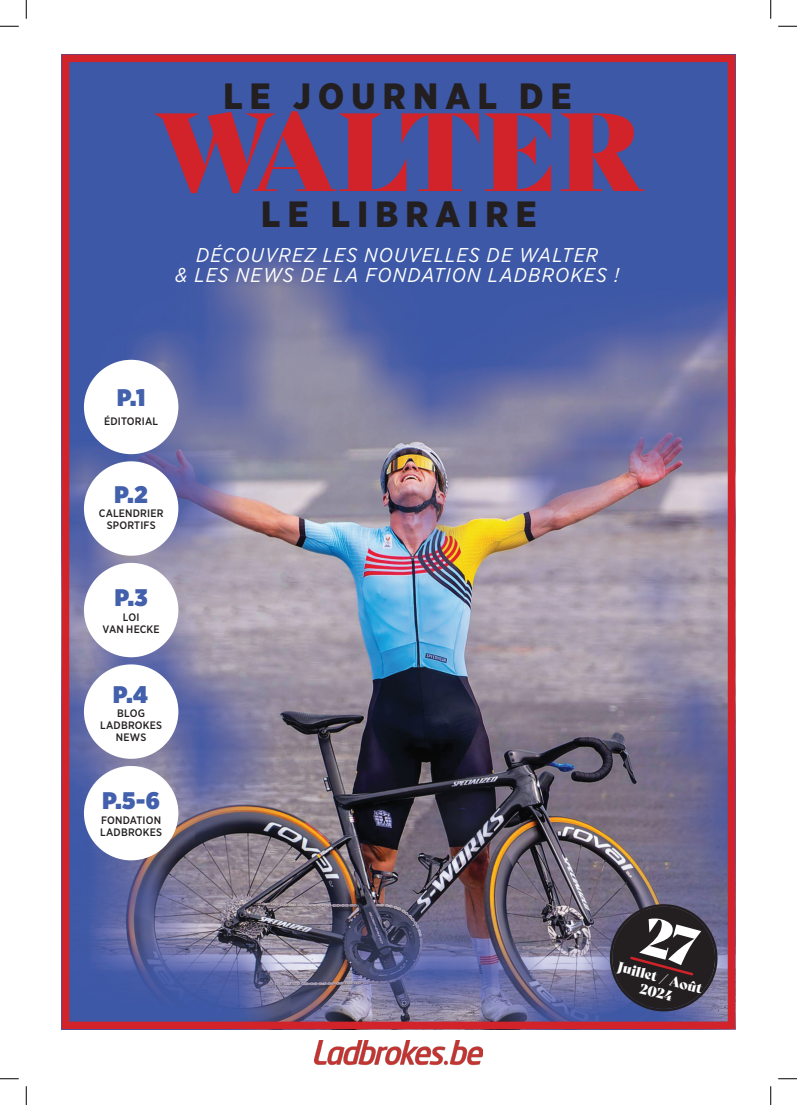
<style>
.page{position:relative;width:797px;height:1105px;background:#fff}
.page>*{position:absolute;margin:0;border:0;box-sizing:border-box;transform-origin:0 0}
.t1{font:107.75px "Bely Display";color:#d2222a}
.t2{font:900 36.5px "Gotham Narrow";letter-spacing:.2em;color:#231f20}
.t3{font:900 24px "Gotham Narrow";color:#4260ac}
.t4{font:italic 20px/20px "Gotham Narrow";letter-spacing:.055em;color:#fff;text-align:center}
.t5{font:13.75px/15px "Bely Display";color:#fff;text-align:center}
.t6{font:500 10.75px/12px "Gotham Narrow";letter-spacing:.02em;color:#231f20;text-align:center}
</style>
<div class="page">
<img style="left:71px;top:64px;width:655px;height:956px">
<div style="left:62px;top:55px;width:673px;height:974px;border:8px solid #d2222a"></div>
<img style="left:315px;top:1041px;width:167px;height:24px">
<div style="left:84px;top:360px;width:94px;height:94px;background:#fff;border-radius:50%"></div>
<div style="left:84px;top:461px;width:94px;height:95px;background:#fff;border-radius:50%"></div>
<div style="left:84px;top:563px;width:94px;height:94px;background:#fff;border-radius:50%"></div>
<div style="left:84px;top:664px;width:94px;height:95px;background:#fff;border-radius:50%"></div>
<div style="left:84px;top:766px;width:94px;height:94px;background:#fff;border-radius:50%"></div>
<svg style="left:0;top:25px;width:19px;height:2px"></svg>
<svg style="left:778px;top:25px;width:19px;height:2px"></svg>
<svg style="left:0;top:1078px;width:19px;height:1px"></svg>
<svg style="left:778px;top:1078px;width:19px;height:1px"></svg>
<svg style="left:25px;top:0;width:2px;height:19px"></svg>
<svg style="left:25px;top:1086px;width:2px;height:19px"></svg>
<svg style="left:770px;top:0;width:1px;height:19px"></svg>
<svg style="left:770px;top:1086px;width:1px;height:19px"></svg>
<svg style="left:602px;top:897px;width:123px;height:119px;background:#403d4e"></svg>
<h2 class="t2" style="left:223px;top:72px;width:350px">LE JOURNAL DE</h2>
<h1 class="t1" style="left:154px;top:65px;width:490px">WALTER</h1>
<h2 class="t2" style="left:261px;top:190px;width:277px">LE LIBRAIRE</h2>
<h3 class="t4" style="left:175px;top:245px;width:445px">DÉCOUVREZ LES NOUVELLES DE WALTER<br>&amp; LES NEWS DE LA FONDATION LADBROKES !</h3>
<h3 class="t3" style="left:117px;top:381px;width:29px">P.1</h3>
<p class="t6" style="left:104px;top:415px;width:55px">ÉDITORIAL</p>
<h3 class="t3" style="left:115px;top:479px;width:35px">P.2</h3>
<p class="t6" style="left:99px;top:507px;width:66px">CALENDRIER<br>SPORTIFS</p>
<h3 class="t3" style="left:115px;top:582px;width:34px">P.3</h3>
<p class="t6" style="left:103px;top:611px;width:59px">LOI<br>VAN HECKE</p>
<h3 class="t3" style="left:113px;top:678px;width:36px">P.4</h3>
<p class="t6" style="left:100px;top:707px;width:64px">BLOG<br>LADBROKES<br>NEWS</p>
<h3 class="t3" style="left:102px;top:784px;width:59px">P.5-6</h3>
<p class="t6" style="left:100px;top:814px;width:64px;text-align:left">FONDATION<br>LADBROKES</p>
<p class="t5" style="left:620px;top:958px;width:89px;rotate:15deg">Juillet / Août<br>2024</p>
</div>
